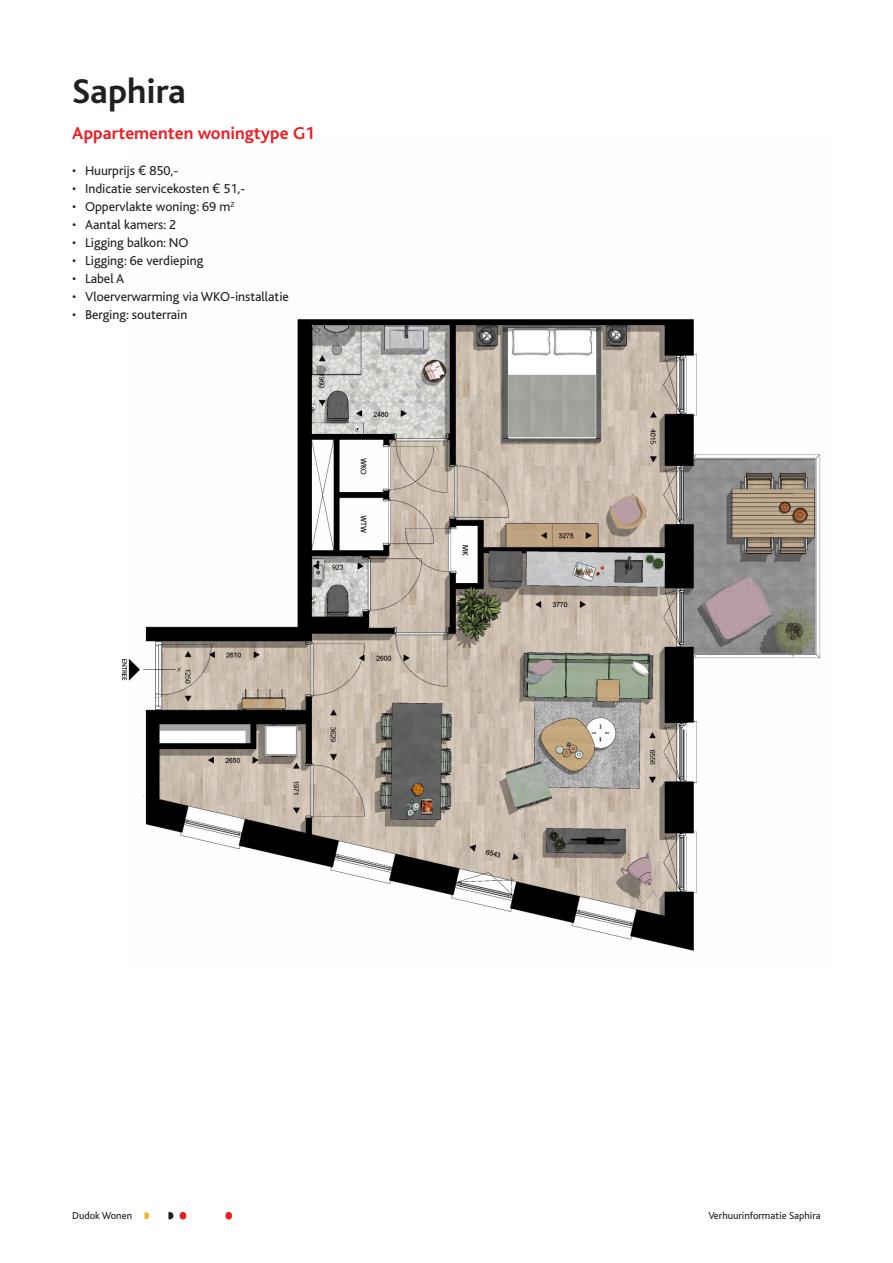
<style>
.page{position:relative;width:893px;height:1263px;background:#fff}
.page>*{position:absolute;margin:0;border:0;box-sizing:border-box;transform-origin:0 0}
.Bodytekst{font:700 36px "Bliss";color:#231f20}
.Tussenkopje{font:700 18px "Bliss";color:#ee1d23}
.Bodytekst-2{font:13.5px "Bliss";color:#231f20}
.Bodytekst-3{font:10.5px "Bliss";color:#231f20}
.Voetregel{font:10.5px "Bliss";color:#231f20}
.s1{font-family:"Akkurat WPP Pro"}
</style>
<div class="page">
<img style="left:122px;top:319px;width:699px;height:632px">
<div style="left:225px;top:1212px;width:7px;height:7px;background:#ee1d23;border-radius:50%"></div>
<svg style="left:145px;top:1212px;width:4px;height:7px"></svg>
<svg style="left:168px;top:1212px;width:5px;height:7px"></svg>
<div style="left:180px;top:1212px;width:6px;height:7px;background:#ee1d23;border-radius:50%"></div>
<p class="Bodytekst" style="left:72px;top:73px;width:115px">Saphira</p>
<p class="Tussenkopje" style="left:72px;top:124px;width:244px">Appartementen woningtype G1</p>
<p class="Bodytekst-2" style="left:72px;top:164px;width:107px">• Huurprijs <span class="s1">€</span> 850,-</p>
<p class="Bodytekst-2" style="left:72px;top:182px;width:175px">• Indicatie servicekosten <span class="s1">€</span> 51,-</p>
<p class="Bodytekst-2" style="left:72px;top:200px;width:164px">• Oppervlakte woning: 69 m<sup>2</sup></p>
<p class="Bodytekst-2" style="left:72px;top:218px;width:105px">• Aantal kamers: 2</p>
<p class="Bodytekst-2" style="left:72px;top:236px;width:118px">• Ligging balkon: NO</p>
<p class="Bodytekst-2" style="left:72px;top:254px;width:132px">• Ligging: 6e verdieping</p>
<p class="Bodytekst-2" style="left:72px;top:272px;width:53px">• Label A</p>
<p class="Bodytekst-2" style="left:72px;top:290px;width:218px">• Vloerverwarming via WKO-installatie</p>
<p class="Bodytekst-2" style="left:72px;top:308px;width:117px">• Berging: souterrain</p>
<p class="Voetregel" style="left:72px;top:1210px;width:61px">Dudok Wonen</p>
<p class="Bodytekst-3" style="left:708px;top:1210px;width:114px">Verhuurinformatie Saphira</p>
</div>
